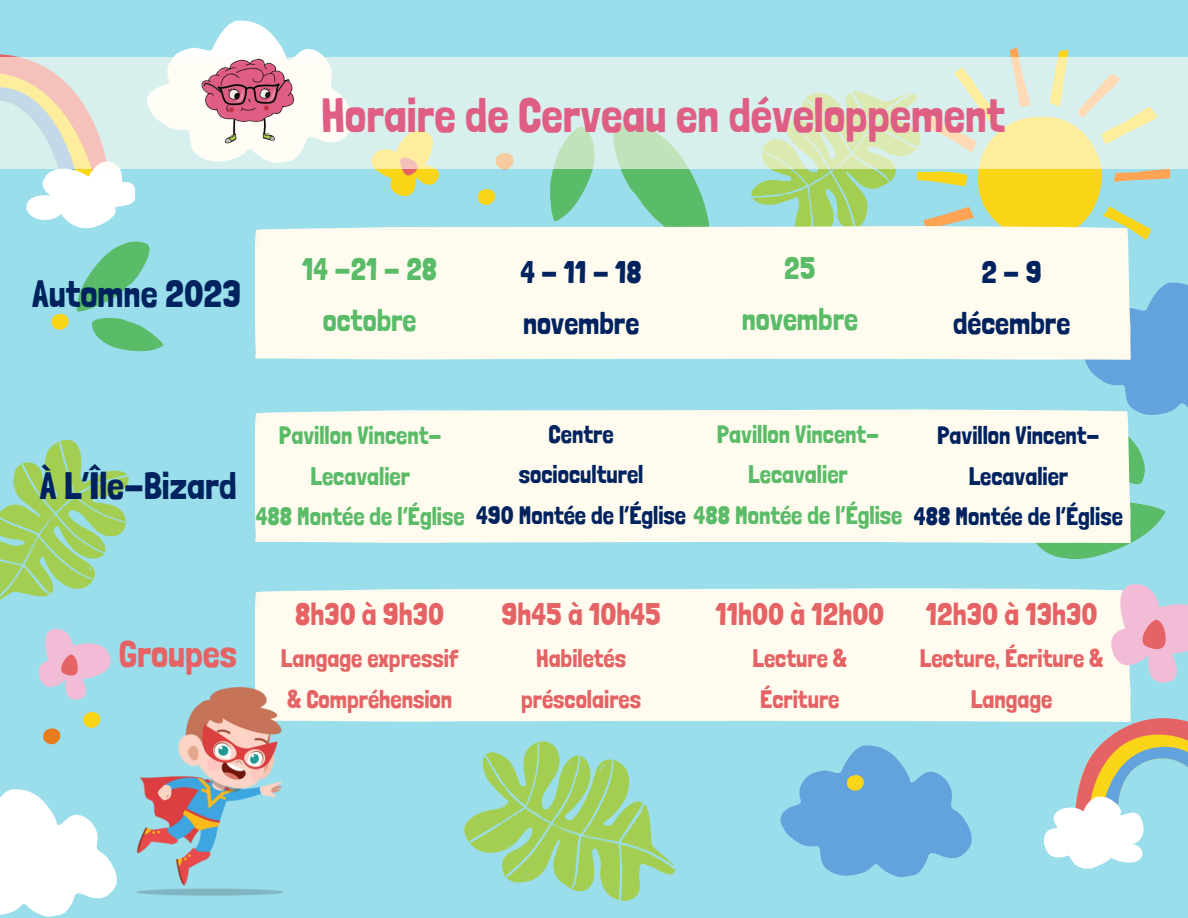
<style>
.page{position:relative;width:1188px;height:918px;background:#9bdeeb}
.page>*{position:absolute;margin:0;border:0;box-sizing:border-box;transform-origin:0 0}
.t1{font:47.85px "Londrina Solid";color:#df5e84}
.t2{font:37.95px "Londrina Solid";color:#002360}
.t3{font:37.95px "Londrina Solid";color:#e56365}
.t4{font:31.2px "Londrina Solid";color:#e56365}
.t5{font:31.2px "Londrina Solid";color:#002360}
.t6{font:31.2px "Londrina Solid";color:#5abb68}
.t7{font:25.2px/40.5px "Londrina Solid";color:#002360;text-align:center}
.t8{font:25.2px/40.5px "Londrina Solid";color:#e56365;text-align:center}
.t9{font:25.2px/40.5px "Londrina Solid";color:#5abb68;text-align:center}
.s1{color:#5abb68}
</style>
<div class="page">
<svg style="left:959px;top:47px;width:207px;height:193px"></svg>
<svg style="left:165px;top:20px;width:210px;height:38px"></svg>
<svg style="left:375px;top:169px;width:64px;height:28px"></svg>
<svg style="left:478px;top:189px;width:17px;height:16px"></svg>
<svg style="left:550px;top:169px;width:159px;height:57px"></svg>
<svg style="left:722px;top:57px;width:237px;height:169px"></svg>
<svg style="left:165px;top:58px;width:1023px;height:111px;background:#ddefe0"></svg>
<svg style="left:0;top:54px;width:165px;height:298px"></svg>
<svg style="left:1044px;top:700px;width:144px;height:169px"></svg>
<svg style="left:780px;top:745px;width:192px;height:132px"></svg>
<svg style="left:0;top:440px;width:129px;height:260px"></svg>
<svg style="left:43px;top:728px;width:17px;height:16px"></svg>
<svg style="left:83px;top:712px;width:17px;height:16px"></svg>
<div style="left:255px;top:588px;width:875px;height:134px;background:#fffcef"></div>
<svg style="left:1036px;top:282px;width:152px;height:277px"></svg>
<div style="left:255px;top:409px;width:875px;height:134px;background:#fffcef"></div>
<svg style="left:436px;top:700px;width:273px;height:201px"></svg>
<svg style="left:1106px;top:584px;width:82px;height:101px"></svg>
<img style="left:200px;top:58px;width:96px;height:86px">
<svg style="left:0;top:789px;width:137px;height:128px"></svg>
<img style="left:137px;top:687px;width:146px;height:208px">
<div style="left:255px;top:226px;width:875px;height:134px;background:#fffcef"></div>
<p class="t1" style="left:321px;top:87px;width:686px">Horaire de Cerveau en développement</p>
<p class="t2" style="left:32px;top:271px;width:210px">Automne 2023</p>
<p class="t6" style="left:302px;top:250px;width:136px">14 -21 - 28</p>
<p class="t6" style="left:323px;top:302px;width:95px">octobre</p>
<p class="t5" style="left:520px;top:253px;width:123px">4-11-18</p>
<p class="t5" style="left:523px;top:304px;width:118px">novembre</p>
<p class="t6" style="left:784px;top:250px;width:33px">25</p>
<p class="t6" style="left:742px;top:300px;width:118px">novembre</p>
<p class="t5" style="left:982px;top:253px;width:62px">2-9</p>
<p class="t5" style="left:953px;top:305px;width:118px">décembre</p>
<p class="t2" style="left:40px;top:463px;width:198px">À L’Île-Bizard</p>
<p class="t9" style="left:279px;top:415px;width:164px">Pavillon Vincent-<br>Lecavalier</p>
<p class="t9" style="left:256px;top:496px;width:210px">488 Montée de l’Église</p>
<p class="t7" style="left:549px;top:413px;width:66px">Centre</p>
<p class="t7" style="left:519px;top:454px;width:126px">socioculturel</p>
<p class="t9" style="left:717px;top:413px;width:164px">Pavillon Vincent-<br>Lecavalier</p>
<p class="t7" style="left:476px;top:494px;width:428px">490 Montée de l’Église <span class="s1">488 Montée de l’Église</span></p>
<p class="t7" style="left:937px;top:415px;width:164px">Pavillon Vincent-<br>Lecavalier</p>
<p class="t7" style="left:914px;top:496px;width:210px">488 Montée de l’Église</p>
<p class="t4" style="left:295px;top:595px;width:151px">8h30 à 9h30</p>
<p class="t3" style="left:119px;top:631px;width:120px">Groupes</p>
<p class="t8" style="left:281px;top:638px;width:179px;text-align:left">Langage expressif &amp; Compréhension</p>
<p class="t4" style="left:502px;top:595px;width:161px">9h45 à 10h45</p>
<p class="t8" style="left:521px;top:638px;width:121px">Habiletés préscolaires</p>
<p class="t4" style="left:715px;top:595px;width:170px">11h00 à 12h00</p>
<p class="t8" style="left:753px;top:638px;width:96px">Lecture &amp;</p>
<p class="t8" style="left:920px;top:638px;width:185px">Lecture, Écriture &amp;<br>Langage</p>
<p class="t4" style="left:926px;top:595px;width:173px">12h30 à 13h30</p>
<p class="t8" style="left:760px;top:679px;width:81px">Écriture</p>
</div>
